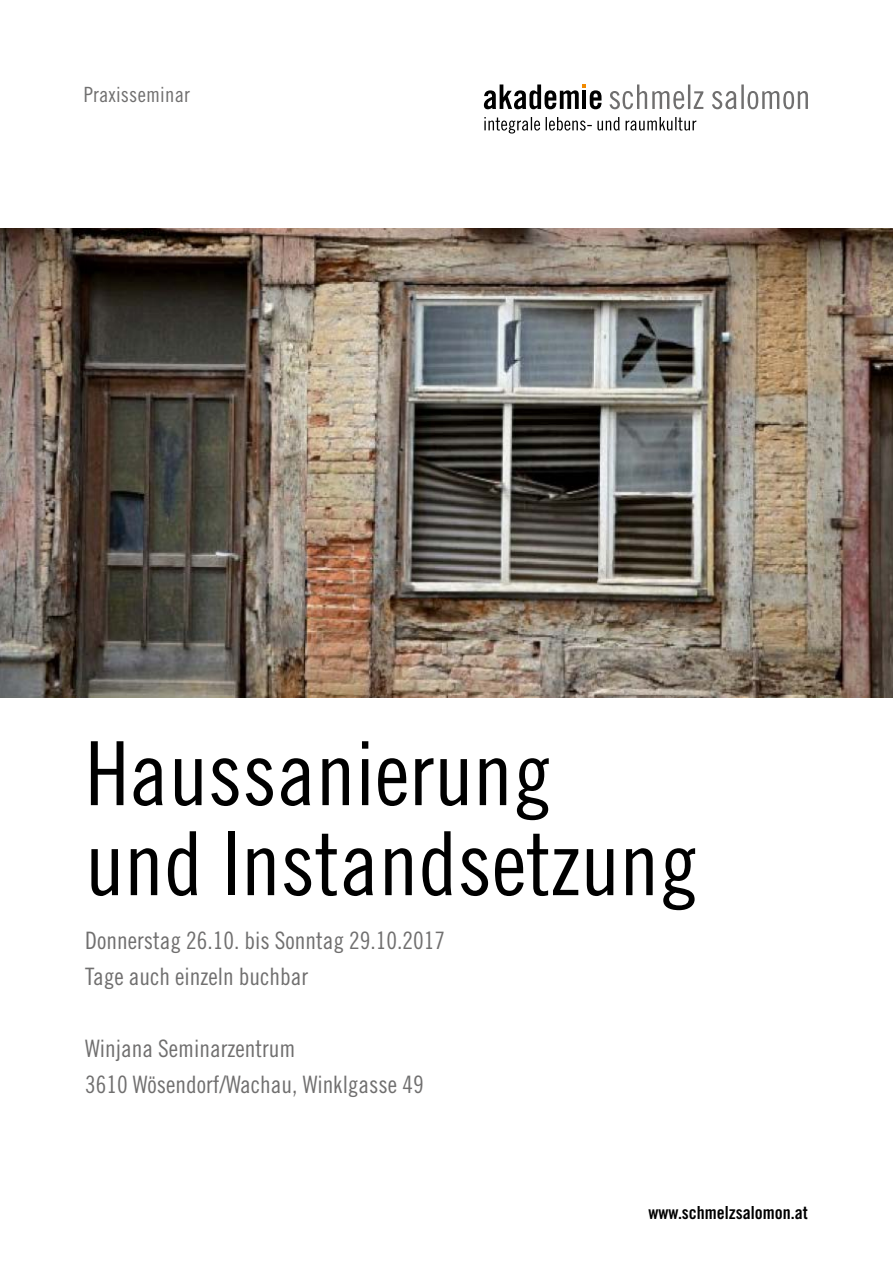
<style>
.page{position:relative;width:893px;height:1263px;background:#fff}
.page>*{position:absolute;margin:0;border:0;box-sizing:border-box;transform-origin:0 0}
.t1{font:88.5px/90px "Trade Gothic Cond Eighteen";color:#000}
.t2{font:24px/36px "Trade Gothic Cond Eighteen";color:#706f6f}
.t3{font:21px "Trade Gothic Cond Eighteen";letter-spacing:.01em;color:#706f6f}
.t4{font:18px "Trade Gothic Bold Cond Twenty";color:#000}
</style>
<div class="page">
<svg style="left:484px;top:117px;width:212px;height:17px"></svg>
<svg style="left:609px;top:84px;width:199px;height:25px"></svg>
<svg style="left:484px;top:84px;width:117px;height:25px"></svg>
<img style="left:0;top:228px;width:893px;height:469px">
<p class="t3" style="left:84px;top:82px;width:108px">Praxisseminar</p>
<h1 class="t1" style="left:85px;top:728px;width:615px">Haussanierung<br>und Instandsetzung</h1>
<p class="t2" style="left:85px;top:922px;width:362px">Donnerstag 26.10. bis Sonntag 29.10.2017<br>Tage auch einzeln buchbar</p>
<p class="t2" style="left:85px;top:1030px;width:340px">Winjana Seminarzentrum<br>3610 Wösendorf/Wachau, Winklgasse 49</p>
<p class="t4" style="left:649px;top:1202px;width:161px">www.schmelzsalomon.at</p>
</div>
